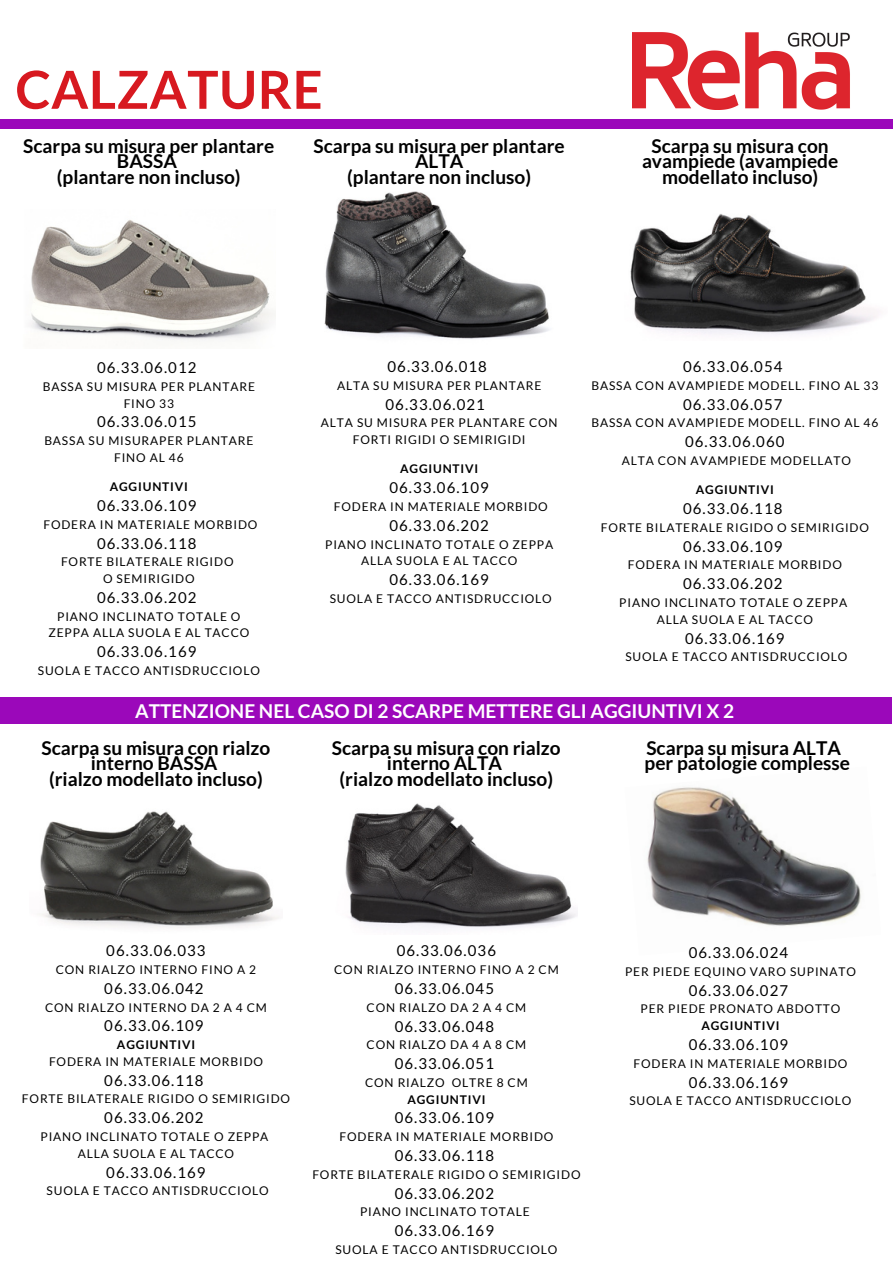
<style>
.page{position:relative;width:893px;height:1264px;background:#fff}
.page>*{position:absolute;margin:0;border:0;box-sizing:border-box;transform-origin:0 0}
.t1{font:700 52.5px "Lato";letter-spacing:.01em;color:#d71920}
.t2{font:700 19.05px/15.6px "Lato";color:#000;text-align:center}
.t3{font:700 19.05px "Lato";color:#fff}
.t4{font:15px "Lato";letter-spacing:.07em;color:#000}
.t5{font:12px/16.8px "Lato";letter-spacing:.07em;color:#000;text-align:center}
.t6{font:700 12px "Lato";letter-spacing:.07em;color:#000}
</style>
<div class="page">
<div style="left:0;top:120px;width:892px;height:9px;background:#9b08ba"></div>
<img style="left:30px;top:220px;width:245px;height:121px">
<img style="left:324px;top:191px;width:225px;height:148px">
<img style="left:40px;top:811px;width:239px;height:117px">
<img style="left:345px;top:803px;width:232px;height:125px">
<img style="left:630px;top:214px;width:249px;height:121px">
<div style="left:0;top:697px;width:891px;height:26px;background:#9b08ba"></div>
<img style="left:647px;top:787px;width:214px;height:139px">
<img style="left:633px;top:32px;width:217px;height:78px">
<h1 class="t1" style="left:15px;top:57px;width:309px">CALZATURE</h1>
<h2 class="t2" style="left:23px;top:138px;width:252px">Scarpa su misura per plantare<br>BASSA<br>(plantare non incluso)</h2>
<h2 class="t2" style="left:313px;top:138px;width:252px">Scarpa su misura per plantare<br>ALTA<br>(plantare non incluso)</h2>
<h2 class="t2" style="left:642px;top:138px;width:198px">Scarpa su misura con avampiede (avampiede modellato incluso)</h2>
<p class="t4" style="left:97px;top:358px;width:101px">06.33.06.012</p>
<p class="t5" style="left:43px;top:378px;width:214px">BASSA SU MISURA PER PLANTARE<br>FINO 33</p>
<p class="t4" style="left:97px;top:412px;width:101px">06.33.06.015</p>
<p class="t5" style="left:44px;top:432px;width:210px">BASSA SU MISURAPER PLANTARE<br>FINO AL 46</p>
<p class="t6" style="left:110px;top:479px;width:80px">AGGIUNTIVI</p>
<p class="t4" style="left:97px;top:496px;width:101px">06.33.06.109</p>
<p class="t5" style="left:43px;top:515px;width:215px">FODERA IN MATERIALE MORBIDO</p>
<p class="t4" style="left:97px;top:533px;width:101px">06.33.06.118</p>
<p class="t5" style="left:61px;top:553px;width:174px">FORTE BILATERALE RIGIDO<br>O SEMIRIGIDO</p>
<p class="t4" style="left:97px;top:588px;width:101px">06.33.06.202</p>
<p class="t5" style="left:48px;top:607px;width:202px">PIANO INCLINATO TOTALE O<br>ZEPPA ALLA SUOLA E AL TACCO</p>
<p class="t4" style="left:97px;top:642px;width:101px">06.33.06.169</p>
<p class="t5" style="left:38px;top:662px;width:223px">SUOLA E TACCO ANTISDRUCCIOLO</p>
<p class="t4" style="left:387px;top:357px;width:101px">06.33.06.018</p>
<p class="t5" style="left:337px;top:377px;width:206px">ALTA SU MISURA PER PLANTARE</p>
<p class="t4" style="left:385px;top:395px;width:101px">06.33.06.021</p>
<p class="t5" style="left:321px;top:414px;width:238px">ALTA SU MISURA PER PLANTARE CON<br>FORTI RIGIDI O SEMIRIGIDI</p>
<p class="t6" style="left:400px;top:461px;width:80px">AGGIUNTIVI</p>
<p class="t4" style="left:389px;top:478px;width:101px">06.33.06.109</p>
<p class="t5" style="left:334px;top:498px;width:215px">FODERA IN MATERIALE MORBIDO</p>
<p class="t4" style="left:389px;top:516px;width:101px">06.33.06.202</p>
<p class="t5" style="left:325px;top:535px;width:229px">PIANO INCLINATO TOTALE O ZEPPA<br>ALLA SUOLA E AL TACCO</p>
<p class="t4" style="left:389px;top:570px;width:101px">06.33.06.169</p>
<p class="t5" style="left:330px;top:590px;width:223px">SUOLA E TACCO ANTISDRUCCIOLO</p>
<p class="t4" style="left:683px;top:357px;width:101px">06.33.06.054</p>
<p class="t5" style="left:591px;top:377px;width:288px">BASSA CON AVAMPIEDE MODELL. FINO AL 33</p>
<p class="t4" style="left:683px;top:395px;width:101px">06.33.06.057</p>
<p class="t5" style="left:591px;top:414px;width:288px">BASSA CON AVAMPIEDE MODELL. FINO AL 46</p>
<p class="t4" style="left:685px;top:432px;width:101px">06.33.06.060</p>
<p class="t5" style="left:621px;top:452px;width:231px">ALTA CON AVAMPIEDE MODELLATO</p>
<p class="t6" style="left:695px;top:482px;width:80px">AGGIUNTIVI</p>
<p class="t4" style="left:683px;top:499px;width:101px">06.33.06.118</p>
<p class="t5" style="left:600px;top:518px;width:270px">FORTE BILATERALE RIGIDO O SEMIRIGIDO</p>
<p class="t4" style="left:683px;top:537px;width:101px">06.33.06.109</p>
<p class="t5" style="left:627px;top:556px;width:215px">FODERA IN MATERIALE MORBIDO</p>
<p class="t4" style="left:683px;top:574px;width:101px">06.33.06.202</p>
<p class="t5" style="left:619px;top:594px;width:229px">PIANO INCLINATO TOTALE O ZEPPA<br>ALLA SUOLA E AL TACCO</p>
<p class="t4" style="left:685px;top:628px;width:101px">06.33.06.169</p>
<p class="t5" style="left:625px;top:648px;width:223px">SUOLA E TACCO ANTISDRUCCIOLO</p>
<h2 class="t3" style="left:135px;top:698px;width:600px">ATTENZIONE NEL CASO DI 2 SCARPE METTERE GLI AGGIUNTIVI X 2</h2>
<h2 class="t2" style="left:42px;top:739px;width:230px">Scarpa su misura con rialzo interno BASSA<br>(rialzo modellato incluso)</h2>
<h2 class="t2" style="left:332px;top:739px;width:230px">Scarpa su misura con rialzo interno ALTA<br>(rialzo modellato incluso)</h2>
<h2 class="t2" style="left:644px;top:739px;width:207px;text-align:left">Scarpa su misura ALTA per patologie complesse</h2>
<p class="t4" style="left:106px;top:941px;width:101px">06.33.06.033</p>
<p class="t5" style="left:56px;top:960px;width:202px">CON RIALZO INTERNO FINO A 2</p>
<p class="t4" style="left:104px;top:979px;width:101px">06.33.06.042</p>
<p class="t5" style="left:45px;top:998px;width:223px">CON RIALZO INTERNO DA 2 A 4 CM</p>
<p class="t4" style="left:104px;top:1016px;width:101px">06.33.06.109</p>
<p class="t6" style="left:117px;top:1037px;width:80px">AGGIUNTIVI</p>
<p class="t5" style="left:49px;top:1052px;width:215px">FODERA IN MATERIALE MORBIDO</p>
<p class="t4" style="left:104px;top:1070px;width:101px">06.33.06.118</p>
<p class="t5" style="left:22px;top:1090px;width:270px">FORTE BILATERALE RIGIDO O SEMIRIGIDO</p>
<p class="t4" style="left:104px;top:1108px;width:101px">06.33.06.202</p>
<p class="t5" style="left:40px;top:1127px;width:229px">PIANO INCLINATO TOTALE O ZEPPA<br>ALLA SUOLA E AL TACCO</p>
<p class="t4" style="left:106px;top:1162px;width:101px">06.33.06.169</p>
<p class="t5" style="left:47px;top:1182px;width:223px">SUOLA E TACCO ANTISDRUCCIOLO</p>
<p class="t4" style="left:396px;top:941px;width:101px">06.33.06.036</p>
<p class="t5" style="left:334px;top:961px;width:226px">CON RIALZO INTERNO FINO A 2 CM</p>
<p class="t4" style="left:394px;top:979px;width:101px">06.33.06.045</p>
<p class="t5" style="left:366px;top:998px;width:161px">CON RIALZO DA 2 A 4 CM</p>
<p class="t4" style="left:394px;top:1016px;width:101px">06.33.06.048</p>
<p class="t5" style="left:366px;top:1036px;width:161px">CON RIALZO DA 4 A 8 CM</p>
<p class="t4" style="left:394px;top:1054px;width:101px">06.33.06.051</p>
<p class="t5" style="left:365px;top:1073px;width:164px">CON RIALZO OLTRE 8 CM</p>
<p class="t6" style="left:407px;top:1091px;width:80px">AGGIUNTIVI</p>
<p class="t4" style="left:394px;top:1108px;width:101px">06.33.06.109</p>
<p class="t5" style="left:339px;top:1128px;width:215px">FODERA IN MATERIALE MORBIDO</p>
<p class="t4" style="left:394px;top:1146px;width:101px">06.33.06.118</p>
<p class="t5" style="left:312px;top:1165px;width:270px">FORTE BILATERALE RIGIDO O SEMIRIGIDO</p>
<p class="t4" style="left:394px;top:1183px;width:101px">06.33.06.202</p>
<p class="t5" style="left:360px;top:1203px;width:171px">PIANO INCLINATO TOTALE</p>
<p class="t4" style="left:394px;top:1221px;width:101px">06.33.06.169</p>
<p class="t5" style="left:335px;top:1240px;width:223px">SUOLA E TACCO ANTISDRUCCIOLO</p>
<p class="t4" style="left:688px;top:943px;width:101px">06.33.06.024</p>
<p class="t5" style="left:625px;top:962px;width:232px">PER PIEDE EQUINO VARO SUPINATO</p>
<p class="t4" style="left:688px;top:980px;width:101px">06.33.06.027</p>
<p class="t5" style="left:640px;top:1000px;width:201px">PER PIEDE PRONATO ABDOTTO</p>
<p class="t6" style="left:701px;top:1018px;width:80px">AGGIUNTIVI</p>
<p class="t4" style="left:688px;top:1035px;width:101px">06.33.06.109</p>
<p class="t5" style="left:633px;top:1054px;width:215px">FODERA IN MATERIALE MORBIDO</p>
<p class="t4" style="left:688px;top:1072px;width:101px">06.33.06.169</p>
<p class="t5" style="left:629px;top:1092px;width:223px">SUOLA E TACCO ANTISDRUCCIOLO</p>
</div>
